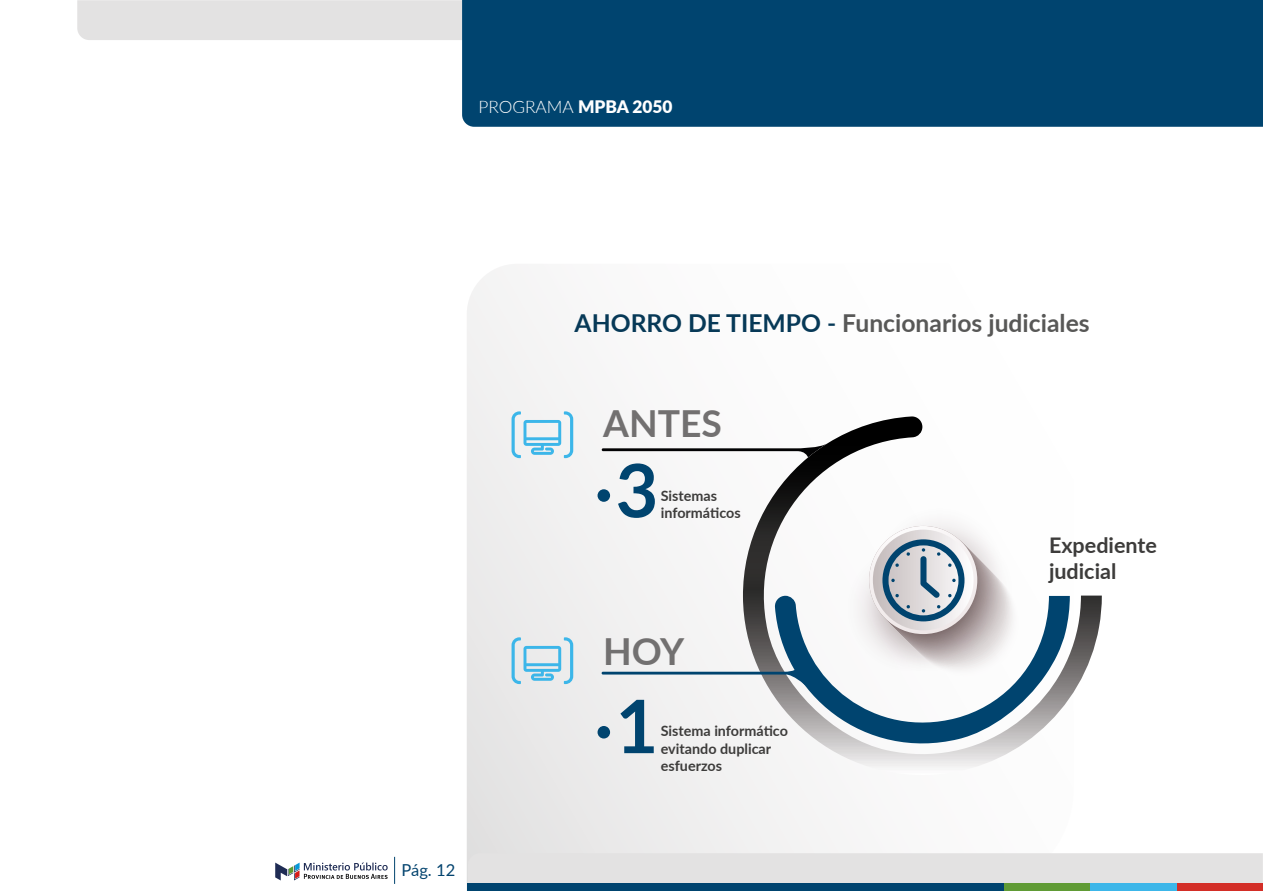
<style>
.page{position:relative;width:1263px;height:893px;background:#fff}
.page>*{position:absolute;margin:0;border:0;box-sizing:border-box;transform-origin:0 0}
.t1{font:700 73.65px "Lato";color:#00446f}
.t2{font:700 37.2px "Lato";color:#727070}
.t3{font:700 24.6px "Lato";color:#585857}
.t4{font:700 21.45px/25.8px "Lato";color:#3d3c3b}
.t5{font:300 17.25px "Lato";color:#fff}
.t6{font:16.5px "Lato";color:#04446f}
.t7{font:700 14.4px/17.2px "Lato";color:#3d3c3b}
.s1{font-weight:900}
.s2{color:#073957}
</style>
<div class="page">
<svg style="left:275px;top:862px;width:113px;height:18px"></svg>
<svg style="left:394px;top:857px;width:1px;height:27px"></svg>
<svg style="left:467px;top:267px;width:372px;height:624px"></svg>
<div style="left:77px;top:0;width:385px;height:40px;background:#e3e2e2"></div>
<div style="left:462px;top:0;width:801px;height:127px;background:#00446f"></div>
<div style="left:468px;top:853px;width:795px;height:31px;background:#e3e2e2"></div>
<div style="left:1003px;top:884px;width:87px;height:7px;background:#609b35"></div>
<div style="left:1090px;top:884px;width:87px;height:7px;background:#3cb6e9"></div>
<div style="left:1177px;top:884px;width:86px;height:7px;background:#d32e27"></div>
<div style="left:468px;top:884px;width:536px;height:7px;background:#00446f"></div>
<svg style="left:602px;top:443px;width:140px;height:14px"></svg>
<svg style="left:742px;top:416px;width:360px;height:360px"></svg>
<div style="left:597px;top:489px;width:13px;height:13px;background:#00446f;border-radius:50%"></div>
<div style="left:597px;top:726px;width:13px;height:12px;background:#00446f;border-radius:50%"></div>
<svg style="left:774px;top:596px;width:296px;height:165px"></svg>
<svg style="left:882px;top:539px;width:82px;height:82px;background:#a3b2be"></svg>
<svg style="left:511px;top:637px;width:62px;height:47px;background:#b5daea"></svg>
<svg style="left:511px;top:411px;width:62px;height:47px"></svg>
<svg style="left:602px;top:668px;width:204px;height:19px"></svg>
<p class="t5" style="left:478px;top:94px;width:196px">PROGRAMA <span class="s1">MPBA 2050</span></p>
<p class="t6" style="left:402px;top:858px;width:55px">Pág. 12</p>
<h3 class="t3" style="left:575px;top:305px;width:517px"><span class="s2">AHORRO DE TIEMPO -</span> Funcionarios judiciales</h3>
<h2 class="t2" style="left:603px;top:396px;width:120px">ANTES</h2>
<h1 class="t1" style="left:616px;top:436px;width:44px">3</h1>
<p class="t7" style="left:661px;top:486px;width:81px">Sistemas informáticos</p>
<h2 class="t2" style="left:603px;top:624px;width:83px">HOY</h2>
<h1 class="t1" style="left:616px;top:672px;width:44px">1</h1>
<p class="t7" style="left:661px;top:722px;width:129px">Sistema informático evitando duplicar</p>
<p class="t7" style="left:661px;top:756px;width:63px">esfuerzos</p>
<h3 class="t4" style="left:1049px;top:531px;width:109px">Expediente judicial</h3>
</div>
